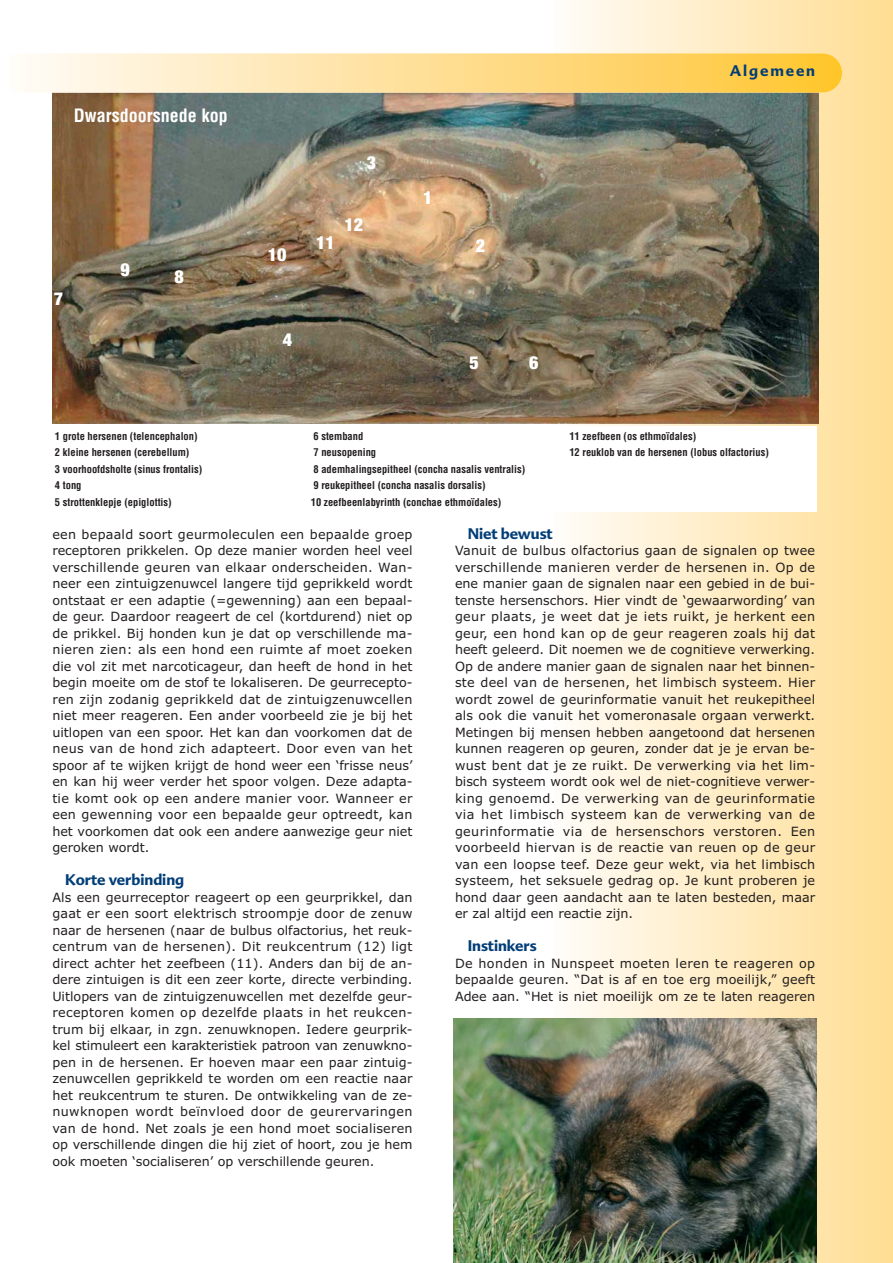
<style>
.page{position:relative;width:893px;height:1263px;background:#fff}
.page>*{position:absolute;margin:0;border:0;box-sizing:border-box;transform-origin:0 0}
.t1{font:700 condensed 18px "Helvetica";color:#fff}
.t2{font:900 condensed 18px "Helvetica Neue";color:#fff}
.t3{font:700 15px "Advert";letter-spacing:-.005em;color:#003d77}
.t4{font:700 15px "Advert";letter-spacing:.12em;color:#003d77}
.t5{font:12.75px/16.5px "Verdana";letter-spacing:-.005em;color:#231f20;text-align:justify}
.t6{font:700 condensed 10.5px/16.5px "Helvetica";color:#231f20}
</style>
<div class="page">
<img style="left:26px;top:0;width:866px;height:1263px">
<h1 class="t1" style="left:74px;top:109px;width:155px">Dwarsdoorsnede kop</h1>
<h1 class="t2" style="left:54px;top:292px;width:11px">7</h1>
<h1 class="t2" style="left:120px;top:263px;width:11px">9</h1>
<h1 class="t2" style="left:174px;top:270px;width:11px">8</h1>
<h1 class="t2" style="left:268px;top:248px;width:20px">10</h1>
<h1 class="t2" style="left:367px;top:156px;width:11px">3</h1>
<h1 class="t2" style="left:316px;top:236px;width:20px">11</h1>
<h1 class="t2" style="left:344px;top:218px;width:20px">12</h1>
<h1 class="t2" style="left:283px;top:333px;width:11px">4</h1>
<h1 class="t2" style="left:423px;top:191px;width:11px">1</h1>
<h1 class="t2" style="left:476px;top:239px;width:11px">2</h1>
<h1 class="t2" style="left:469px;top:356px;width:11px">5</h1>
<h1 class="t2" style="left:529px;top:357px;width:11px">6</h1>
<p class="t4" style="left:729px;top:65px;width:87px">Algemeen</p>
<p class="t6" style="left:55px;top:428px;width:149px">1 grote hersenen (telencephalon)<br>2 kleine hersenen (cerebellum)<br>3 voorhoofdsholte (sinus frontalis)<br>4 tong<br>5 strottenklepje (epiglottis)</p>
<p class="t6" style="left:311px;top:428px;width:216px">6 stemband<br>7 neusopening<br>8 ademhalingsepitheel (concha nasalis ventralis)<br>9 reukepitheel (concha nasalis dorsalis)<br>10 zeefbeenlabyrinth (conchae ethmoïdales)</p>
<p class="t6" style="left:569px;top:428px;width:201px">11 zeefbeen (os ethmoïdales)<br>12 reuklob van de hersenen (lobus olfactorius)</p>
<p class="t5" style="left:52px;top:527px;width:362px">een bepaald soort geurmoleculen een bepaalde groep receptoren prikkelen. Op deze manier worden heel veel verschillende geuren van elkaar onderscheiden. Wan&shy;neer een zintuigzenuwcel langere tijd geprikkeld wordt ontstaat er een adaptie (=gewenning) aan een bepaal&shy;de geur. Daardoor reageert de cel (kortdurend) niet op de prikkel. Bij honden kun je dat op verschillende ma&shy;nieren zien: als een hond een ruimte af moet zoeken die vol zit met narcoticageur, dan heeft de hond in het begin moeite om de stof te lokaliseren. De geurrecepto&shy;ren zijn zodanig geprikkeld dat de zintuigzenuwcellen niet meer reageren. Een ander voorbeeld zie je bij het uitlopen van een spoor. Het kan dan voorkomen dat de neus van de hond zich adapteert. Door even van het spoor af te wijken krijgt de hond weer een ‘frisse neus’ en kan hij weer verder het spoor volgen. Deze adapta&shy;tie komt ook op een andere manier voor. Wanneer er een gewenning voor een bepaalde geur optreedt, kan het voorkomen dat ook een andere aanwezige geur niet geroken wordt.</p>
<p class="t3" style="left:65px;top:874px;width:121px">Korte verbinding</p>
<p class="t5" style="left:52px;top:890px;width:362px">Als een geurreceptor reageert op een geurprikkel, dan gaat er een soort elektrisch stroompje door de zenuw naar de hersenen (naar de bulbus olfactorius, het reuk&shy;centrum van de hersenen). Dit reukcentrum (12) ligt direct achter het zeefbeen (11). Anders dan bij de an&shy;dere zintuigen is dit een zeer korte, directe verbinding.<br>Uitlopers van de zintuigzenuwcellen met dezelfde geur&shy;receptoren komen op dezelfde plaats in het reukcen&shy;trum bij elkaar, in zgn. zenuwknopen. Iedere geurprik&shy;kel stimuleert een karakteristiek patroon van zenuwkno&shy;pen in de hersenen. Er hoeven maar een paar zintuig&shy;zenuwcellen geprikkeld te worden om een reactie naar het reukcentrum te sturen. De ontwikkeling van de ze&shy;nuwknopen wordt beïnvloed door de geurervaringen van de hond. Net zoals je een hond moet socialiseren op verschillende dingen die hij ziet of hoort, zou je hem ook moeten ‘socialiseren’ op verschillende geuren.</p>
<p class="t3" style="left:468px;top:527px;width:87px">Niet bewust</p>
<p class="t5" style="left:455px;top:543px;width:362px">Vanuit de bulbus olfactorius gaan de signalen op twee verschillende manieren verder de hersenen in. Op de ene manier gaan de signalen naar een gebied in de bui&shy;tenste hersenschors. Hier vindt de ‘gewaarwording’ van geur plaats, je weet dat je iets ruikt, je herkent een geur, een hond kan op de geur reageren zoals hij dat heeft geleerd. Dit noemen we de cognitieve verwerking.<br>Op de andere manier gaan de signalen naar het binnen&shy;ste deel van de hersenen, het limbisch systeem. Hier wordt zowel de geurinformatie vanuit het reukepitheel als ook die vanuit het vomeronasale orgaan verwerkt.<br>Metingen bij mensen hebben aangetoond dat hersenen kunnen reageren op geuren, zonder dat je je ervan be&shy;wust bent dat je ze ruikt. De verwerking via het lim&shy;bisch systeem wordt ook wel de niet-cognitieve verwer&shy;king genoemd. De verwerking van de geurinformatie via het limbisch systeem kan de verwerking van de geurinformatie via de hersenschors verstoren. Een voorbeeld hiervan is de reactie van reuen op de geur van een loopse teef. Deze geur wekt, via het limbisch systeem, het seksuele gedrag op. Je kunt proberen je hond daar geen aandacht aan te laten besteden, maar er zal altijd een reactie zijn.</p>
<p class="t3" style="left:468px;top:940px;width:70px">Instinkers</p>
<p class="t5" style="left:455px;top:956px;width:362px">De honden in Nunspeet moeten leren te reageren op bepaalde geuren. “Dat is af en toe erg moeilijk,” geeft Adee aan. “Het is niet moeilijk om ze te laten reageren</p>
</div>
